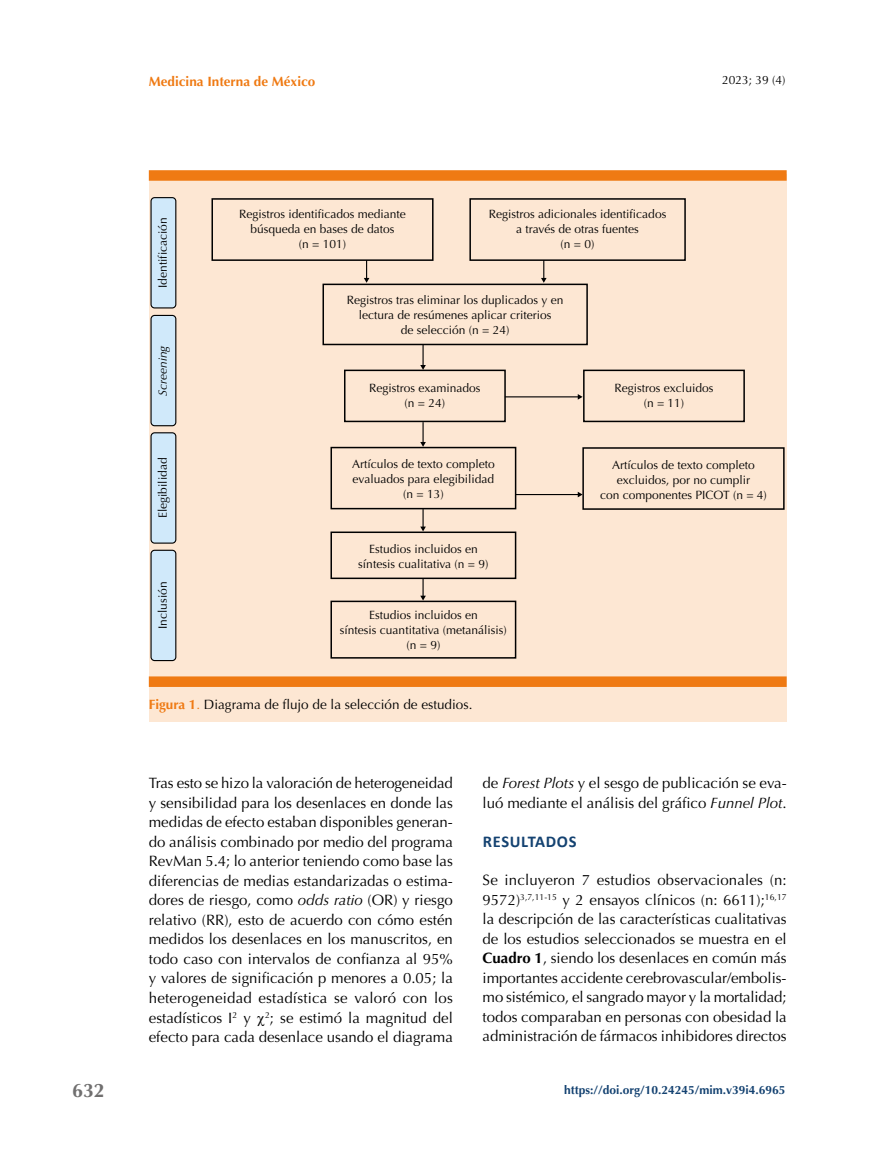
<style>
.page{position:relative;width:893px;height:1149px;background:#fff}
.page>*{position:absolute;margin:0;border:0;box-sizing:border-box;transform-origin:0 0}
.t1{font:700 19.5px "Optima";color:#706f6f}
.t2{font:700 16.5px "Calibri";letter-spacing:.04em;color:#144271}
.t3{font:15px/19.5px "Optima";color:#000;text-align:justify}
.t4{font:13.5px "Optima";color:#000}
.t5{font:700 13.5px "Optima";color:#ef7a13}
.t6{font:12px/15px "Optima";color:#000;text-align:center}
.t7{font:700 12px "Optima";color:#144271}
.t8{font:italic 12px "Optima";color:#000}
.s1{font-weight:700;color:#ef7a13}
.s2{color:#ef7a13}
.s3{font-style:italic}
.s4{font-weight:700}
</style>
<div class="page">
<div style="left:149px;top:174px;width:638px;height:547px;background:#fde7d3"></div>
<div style="left:149px;top:676px;width:638px;height:10px;background:#ef7a13"></div>
<div style="left:149px;top:170px;width:638px;height:11px;background:#ef7a13"></div>
<div style="left:151px;top:197px;width:25px;height:111px;background:#d0e9fa;border-radius:4px"></div>
<div style="left:150px;top:197px;width:26px;height:111px;border:1px solid #000;border-radius:4px"></div>
<div style="left:151px;top:315px;width:25px;height:110px;background:#d0e9fa;border-radius:4px"></div>
<div style="left:150px;top:315px;width:26px;height:111px;border:1px solid #000;border-radius:4px"></div>
<div style="left:151px;top:432px;width:25px;height:111px;background:#d0e9fa;border-radius:4px"></div>
<div style="left:150px;top:432px;width:26px;height:111px;border:1px solid #000;border-radius:4px"></div>
<div style="left:151px;top:550px;width:25px;height:110px;background:#d0e9fa;border-radius:4px"></div>
<div style="left:150px;top:549px;width:26px;height:112px;border:1px solid #000;border-radius:4px"></div>
<div style="left:211px;top:198px;width:223px;height:63px;border:2px solid #000"></div>
<div style="left:322px;top:283px;width:266px;height:62px;border:2px solid #000"></div>
<div style="left:469px;top:198px;width:217px;height:63px;border:2px solid #000"></div>
<div style="left:344px;top:369px;width:162px;height:53px;border:2px solid #000"></div>
<div style="left:583px;top:369px;width:162px;height:53px;border:2px solid #000"></div>
<div style="left:330px;top:446px;width:186px;height:63px;border:2px solid #000"></div>
<div style="left:330px;top:531px;width:186px;height:48px;border:2px solid #000"></div>
<div style="left:582px;top:447px;width:203px;height:62px;border:2px solid #000"></div>
<svg style="left:364px;top:260px;width:5px;height:23px"></svg>
<hr style="left:422px;top:344px;width:2px;height:22px;background:#000">
<svg style="left:420px;top:365px;width:6px;height:5px"></svg>
<hr style="left:422px;top:422px;width:2px;height:20px;background:#000">
<svg style="left:420px;top:442px;width:6px;height:4px"></svg>
<hr style="left:505px;top:396px;width:74px;height:1px;background:#000">
<svg style="left:578px;top:394px;width:5px;height:5px"></svg>
<hr style="left:516px;top:494px;width:63px;height:1px;background:#000">
<svg style="left:578px;top:491px;width:5px;height:6px"></svg>
<svg style="left:420px;top:509px;width:6px;height:22px"></svg>
<div style="left:330px;top:600px;width:186px;height:58px;border:2px solid #000"></div>
<svg style="left:420px;top:578px;width:6px;height:22px"></svg>
<svg style="left:541px;top:260px;width:6px;height:23px"></svg>
<p class="t5" style="left:149px;top:73px;width:168px">Medicina Interna de México</p>
<p class="t6" style="left:722px;top:73px;width:65px">2023; 39 (4)</p>
<h1 class="t1" style="left:72px;top:1079px;width:34px">632</h1>
<p class="t6" style="left:155px;top:288px;width:72px;rotate:-90deg">Identificación</p>
<p class="t8" style="left:156px;top:395px;width:52px;rotate:-90deg">Screening</p>
<p class="t6" style="left:155px;top:518px;width:62px;rotate:-90deg">Elegibilidad</p>
<p class="t6" style="left:155px;top:629px;width:49px;rotate:-90deg">Inclusión</p>
<p class="t6" style="left:239px;top:206px;width:168px">Registros identificados mediante búsqueda en bases de datos<br>(n = 101)</p>
<p class="t6" style="left:489px;top:206px;width:179px">Registros adicionales identificados a través de otras fuentes<br>(n = 0)</p>
<p class="t6" style="left:347px;top:292px;width:218px">Registros tras eliminar los duplicados y en lectura de resúmenes aplicar criterios<br>de selección (n = 24)</p>
<p class="t6" style="left:369px;top:380px;width:113px">Registros examinados (n = 24)</p>
<p class="t6" style="left:352px;top:457px;width:144px">Artículos de texto completo evaluados para elegibilidad (n = 13)</p>
<p class="t6" style="left:358px;top:541px;width:132px">Estudios incluidos en síntesis cualitativa (n = 9)</p>
<p class="t6" style="left:340px;top:607px;width:168px">Estudios incluidos en<br>síntesis cuantitativa (metanálisis) (n = 9)</p>
<p class="t6" style="left:615px;top:380px;width:100px">Registros excluidos (n = 11)</p>
<p class="t6" style="left:600px;top:457px;width:168px">Artículos de texto completo excluidos, por no cumplir<br>con componentes PICOT (n = 4)</p>
<p class="t4" style="left:149px;top:696px;width:325px"><span class="s1">Figura 1</span><span class="s2">.</span> Diagrama de flujo de la selección de estudios.</p>
<p class="t3" style="left:149px;top:773px;width:306px">Tras esto se hizo la valoración de heterogeneidad y sensibilidad para los desenlaces en donde las medidas de efecto estaban disponibles generan&shy;do análisis combinado por medio del programa RevMan 5.4; lo anterior teniendo como base las diferencias de medias estandarizadas o estima&shy;dores de riesgo, como <span class="s3">odds ratio</span> (OR) y riesgo relativo (RR), esto de acuerdo con cómo estén medidos los desenlaces en los manuscritos, en todo caso con intervalos de confianza al 95% y valores de significación p menores a 0.05; la heterogeneidad estadística se valoró con los estadísticos I<sup>2</sup> y <sup>2</sup>; se estimó la magnitud del efecto para cada desenlace usando el diagrama</p>
<p class="t3" style="left:483px;top:773px;width:306px">de <span class="s3">Forest Plots</span> y el sesgo de publicación se eva&shy;luó mediante el análisis del gráfico <span class="s3">Funnel Plot</span>.</p>
<p class="t2" style="left:483px;top:830px;width:95px">RESULTADOS</p>
<p class="t3" style="left:483px;top:870px;width:306px">Se incluyeron 7 estudios observacionales (n:<br>9572)<sup>3,7,11-15</sup> y 2 ensayos clínicos (n: 6611);<sup>16,17 </sup>la descripción de las características cualitativas de los estudios seleccionados se muestra en el <span class="s4">Cuadro 1</span>, siendo los desenlaces en común más importantes accidente cerebrovascular/embolis&shy;mo sistémico, el sangrado mayor y la mortalidad; todos comparaban en personas con obesidad la administración de fármacos inhibidores directos</p>
<p class="t7" style="left:564px;top:1082px;width:223px">https://doi.org/10.24245/mim.v39i4.6965</p>
</div>
